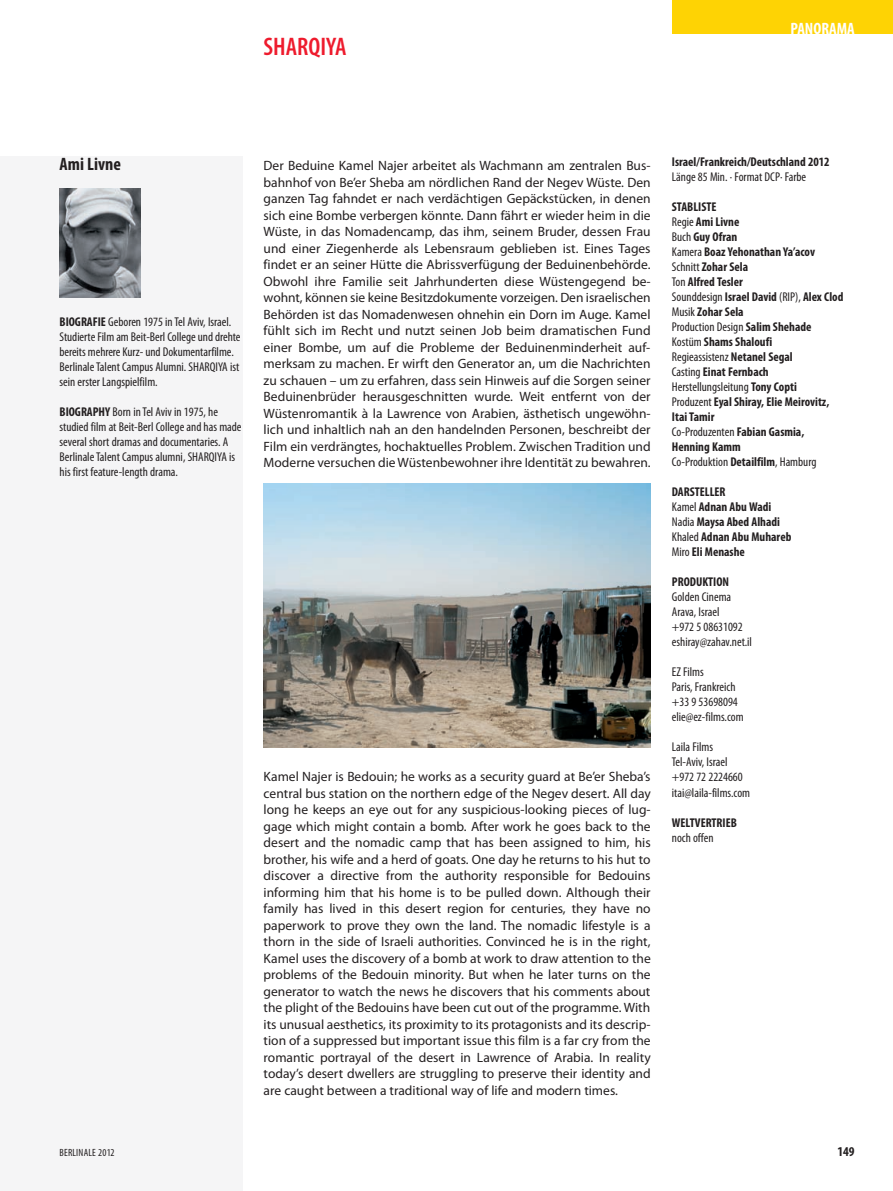
<style>
.page{position:relative;width:893px;height:1191px;background:#fff}
.page>*{position:absolute;margin:0;border:0;box-sizing:border-box;transform-origin:0 0}
.t1{font:600 condensed 25.5px "Myriad Pro";color:#ee1b2d}
.t2{font:700 condensed 18px "Myriad Pro";color:#231f20}
.t3{font:700 condensed 16.5px "Myriad Pro";color:#fff}
.t4{font:13.5px/16.5px "Myriad Pro";color:#231f20;text-align:justify}
.t5{font:700 condensed 13.5px "Myriad Pro";color:#231f20}
.t6{font:condensed 12.75px/15px "Myriad Pro";color:#231f20}
.t7{font:700 condensed 12.75px/15px "Myriad Pro";color:#231f20}
.t8{font:condensed 10.5px "Myriad Pro";letter-spacing:.02em;color:#231f20}
.s1{font-weight:700}
.s2{font-weight:400}
</style>
<div class="page">
<div style="left:0;top:156px;width:242px;height:1035px;background:#f5f5f6"></div>
<div style="left:672px;top:0;width:221px;height:34px;background:#fed304"></div>
<img style="left:60px;top:189px;width:80px;height:108px">
<img style="left:264px;top:484px;width:387px;height:264px">
<h1 class="t1" style="left:264px;top:32px;width:84px">SHARQIYA</h1>
<p class="t3" style="left:790px;top:23px;width:66px">PANORAMA</p>
<h2 class="t2" style="left:60px;top:158px;width:63px">Ami Livne</h2>
<p class="t6" style="left:60px;top:315px;width:182px"><span class="s1">BIOGRAFIE</span> Geboren 1975 in Tel Aviv, Israel.<br>Stu dierte Film am Beit-Berl College und drehte bereits mehrere Kurz- und Dokumentar fil me.<br>Berlinale Talent Campus Alumni. SHARQIYA ist sein erster Langspielfilm.</p>
<p class="t6" style="left:60px;top:405px;width:184px"><span class="s1">BIOGRAPHY</span> Born in Tel Aviv in 1975, he studied film at Beit-Berl College and has made several short dramas and documentaries. A Berlinale Talent Campus alumni, SHARQIYA is his first feature-length drama.</p>
<p class="t4" style="left:264px;top:159px;width:389px">Der Beduine Kamel Najer arbeitet als Wachmann am zentralen Bus - bahnhof von Be’er Sheba am nördlichen Rand der Negev Wüste. Den ganzen Tag fahndet er nach verdächtigen Gepäckstücken, in denen sich eine Bombe verbergen könnte. Dann fährt er wieder heim in die Wüste, in das Nomadencamp, das ihm, seinem Bruder, dessen Frau und einer Ziegenherde als Lebensraum geblieben ist. Eines Tages findet er an seiner Hütte die Abrissverfügung der Be duinen be hör de.<br>Obwohl ihre Familie seit Jahrhunderten diese Wüstengegend be - wohnt, können sie keine Besitzdokumente vorzeigen. Den israelischen Behörden ist das Nomadenwesen ohnehin ein Dorn im Auge. Kamel fühlt sich im Recht und nutzt seinen Job beim dramatischen Fund einer Bombe, um auf die Probleme der Beduinenminderheit auf - merksam zu machen. Er wirft den Generator an, um die Nach richten zu schauen – um zu erfahren, dass sein Hinweis auf die Sor gen seiner Beduinenbrüder herausgeschnitten wurde. Weit entfernt von der Wüstenromantik à la Lawrence von Arabien, ästhetisch ungewöhn&shy;lich und inhaltlich nah an den handelnden Personen, be schreibt der Film ein verdrängtes, hochaktuelles Problem. Zwischen Tra dition und Moderne versuchen die Wüstenbewohner ihre Identität zu bewahren.</p>
<p class="t4" style="left:264px;top:769px;width:389px">Kamel Najer is Bedouin; he works as a security guard at Be’er Sheba’s central bus station on the northern edge of the Negev desert. All day long he keeps an eye out for any suspicious-looking pieces of lug&shy;gage which might contain a bomb. After work he goes back to the desert and the nomadic camp that has been assigned to him, his brother, his wife and a herd of goats. One day he returns to his hut to discover a directive from the authority responsible for Bedouins informing him that his home is to be pulled down. Although their family has lived in this desert region for centuries, they have no paper work to prove they own the land. The nomadic lifestyle is a thorn in the side of Israeli authorities. Convinced he is in the right, Kamel uses the discovery of a bomb at work to draw attention to the problems of the Bedouin minority. But when he later turns on the generator to watch the news he discovers that his comments about the plight of the Bedouins have been cut out of the programme. With its unusual aesthetics, its proximity to its protagonists and its descrip&shy;tion of a suppressed but important issue this film is a far cry from the romantic portrayal of the desert in Lawrence of Arabia. In reality today’s desert dwellers are struggling to preserve their identity and are caught between a traditional way of life and modern times.</p>
<p class="t7" style="left:672px;top:155px;width:159px">Israel/Frankreich/Deutschland 2012</p>
<p class="t6" style="left:672px;top:170px;width:136px">Länge 85 Min. · Format DCP· Farbe</p>
<p class="t7" style="left:672px;top:200px;width:173px">STABLISTE<br><span class="s2">Regie</span> Ami Livne<br><span class="s2">Buch</span> Guy Ofran<br><span class="s2">Kamera</span> Boaz Yehonathan Ya’acov<br><span class="s2">Schnitt</span> Zohar Sela<br><span class="s2">Ton</span> Alfred Tesler<br><span class="s2">Sounddesign</span> Israel David <span class="s2">(RIP),</span> Alex Clod<br><span class="s2">Musik</span> Zohar Sela<br><span class="s2">Production Design</span> Salim Shehade<br><span class="s2">Kostüm</span> Shams Shaloufi<br><span class="s2">Regieassistenz</span> Netanel Segal<br><span class="s2">Casting</span> Einat Fernbach<br><span class="s2">Herstellungsleitung</span> Tony Copti<br><span class="s2">Produzent</span> Eyal Shiray, Elie Meirovitz,<br>Itai Tamir<br><span class="s2">Co-Produzenten</span> Fabian Gasmia,<br>Henning Kamm<br><span class="s2">Co-Produktion</span> Detailfilm<span class="s2">, Hamburg</span></p>
<p class="t7" style="left:672px;top:486px;width:121px">DARSTELLER<br><span class="s2">Kamel</span> Adnan Abu Wadi<br><span class="s2">Nadia</span> Maysa Abed Alhadi<br><span class="s2">Khaled</span> Adnan Abu Muhareb<br><span class="s2">Miro</span> Eli Menashe</p>
<p class="t7" style="left:672px;top:576px;width:59px">PRODUKTION</p>
<p class="t6" style="left:672px;top:591px;width:82px">Golden Cinema<br>Arava, Israel<br>+972 5 08631092 eshiray@zahav.net.il</p>
<p class="t6" style="left:672px;top:666px;width:73px">EZ Films<br>Paris, Frankreich +33 9 53698094 elie@ez-films.com</p>
<p class="t6" style="left:672px;top:741px;width:80px">Laila Films<br>Tel-Aviv, Israel +972 72 2224660 itai@laila-films.com</p>
<p class="t7" style="left:672px;top:816px;width:67px">WELTVERTRIEB</p>
<p class="t6" style="left:672px;top:831px;width:43px">noch offen</p>
<p class="t8" style="left:60px;top:1149px;width:57px">BERLINALE 2012</p>
<p class="t5" style="left:837px;top:1147px;width:19px">149</p>
</div>
